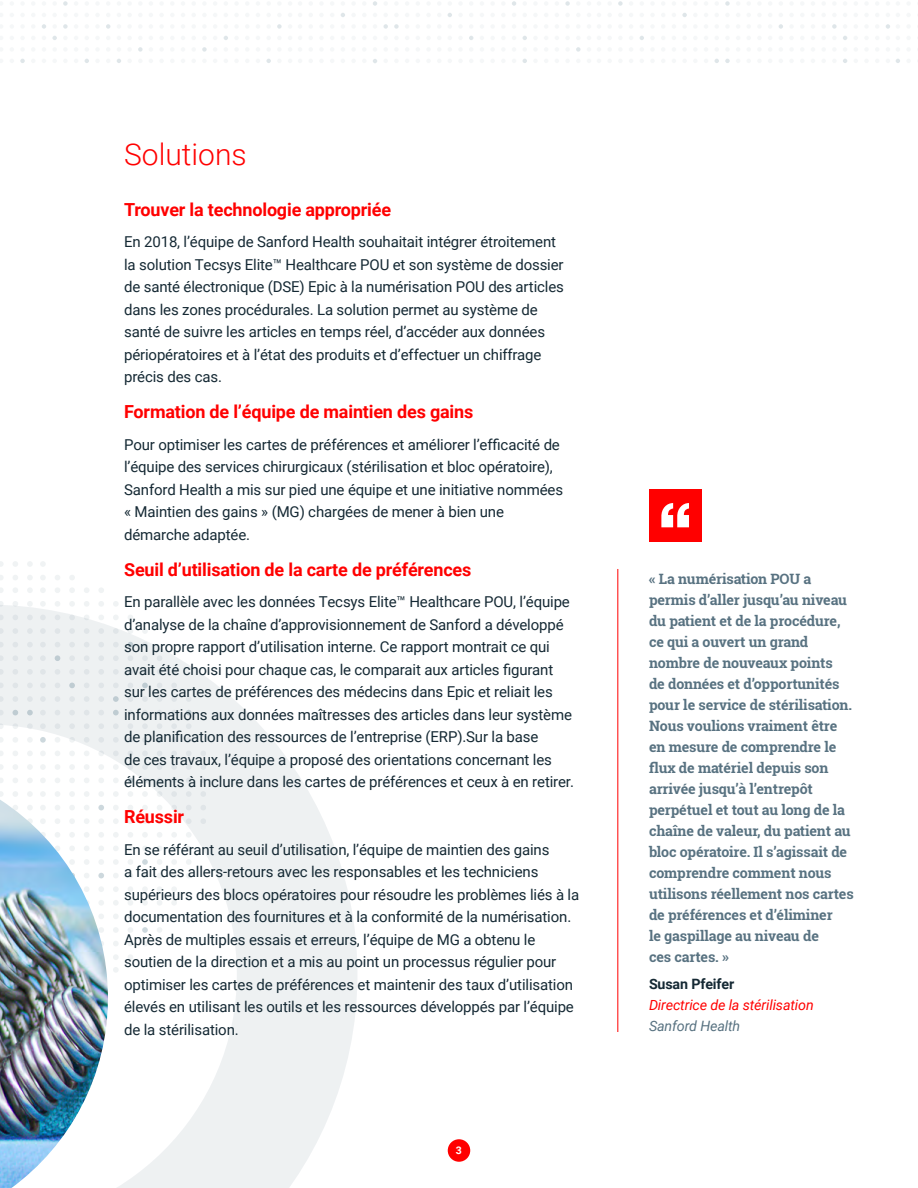
<style>
.page{position:relative;width:918px;height:1188px;background:#fff}
.page>*{position:absolute;margin:0;border:0;box-sizing:border-box;transform-origin:0 0}
.t1{font:300 30px "Roboto";color:#f00}
.t2{font:700 18px "Roboto";letter-spacing:-.01em;color:#f00}
.t3{font:15px/22.5px "Roboto";letter-spacing:-.01em;color:#152934}
.t4{font:700 14.25px/21px "Roboto Slab";letter-spacing:-.01em;color:#587281}
.t5{font:italic 14.25px "Roboto";letter-spacing:-.01em;color:#f00}
.t6{font:italic 14.25px "Roboto";letter-spacing:-.01em;color:#587281}
.t7{font:700 14.25px "Roboto";letter-spacing:-.01em;color:#152934}
.t8{font:700 10.5px "Roboto";color:#fff}
</style>
<div class="page">
<div style="left:448px;top:1139px;width:22px;height:23px;background:#f00;border-radius:50%"></div>
<svg style="left:138px;top:47px;width:5px;height:5px"></svg>
<svg style="left:106px;top:24px;width:4px;height:5px"></svg>
<svg style="left:63px;top:24px;width:5px;height:5px"></svg>
<svg style="left:63px;top:1px;width:5px;height:5px"></svg>
<svg style="left:117px;top:59px;width:4px;height:4px"></svg>
<svg style="left:85px;top:59px;width:4px;height:4px"></svg>
<svg style="left:52px;top:36px;width:5px;height:4px"></svg>
<svg style="left:42px;top:24px;width:4px;height:5px"></svg>
<svg style="left:20px;top:59px;width:5px;height:4px"></svg>
<svg style="left:277px;top:24px;width:5px;height:5px"></svg>
<svg style="left:266px;top:59px;width:5px;height:4px"></svg>
<svg style="left:224px;top:36px;width:4px;height:4px"></svg>
<svg style="left:202px;top:47px;width:5px;height:5px"></svg>
<svg style="left:394px;top:24px;width:5px;height:5px"></svg>
<svg style="left:373px;top:59px;width:4px;height:4px"></svg>
<svg style="left:373px;top:1px;width:4px;height:5px"></svg>
<svg style="left:383px;top:24px;width:5px;height:5px"></svg>
<svg style="left:341px;top:13px;width:4px;height:4px"></svg>
<svg style="left:576px;top:47px;width:5px;height:5px"></svg>
<svg style="left:565px;top:1px;width:5px;height:5px"></svg>
<svg style="left:512px;top:1px;width:4px;height:5px"></svg>
<svg style="left:469px;top:36px;width:4px;height:4px"></svg>
<svg style="left:448px;top:13px;width:4px;height:4px"></svg>
<svg style="left:523px;top:59px;width:4px;height:4px"></svg>
<svg style="left:523px;top:36px;width:4px;height:4px"></svg>
<svg style="left:725px;top:1px;width:5px;height:5px"></svg>
<svg style="left:640px;top:36px;width:4px;height:4px"></svg>
<svg style="left:725px;top:59px;width:5px;height:4px"></svg>
<svg style="left:715px;top:59px;width:4px;height:4px"></svg>
<svg style="left:682px;top:13px;width:5px;height:4px"></svg>
<svg style="left:618px;top:1px;width:5px;height:5px"></svg>
<svg style="left:886px;top:24px;width:4px;height:5px"></svg>
<svg style="left:843px;top:59px;width:4px;height:4px"></svg>
<svg style="left:843px;top:36px;width:4px;height:4px"></svg>
<svg style="left:832px;top:24px;width:5px;height:5px"></svg>
<svg style="left:779px;top:24px;width:4px;height:5px"></svg>
<svg style="left:896px;top:59px;width:4px;height:4px"></svg>
<svg style="left:40px;top:575px;width:6px;height:5px"></svg>
<svg style="left:55px;top:575px;width:5px;height:5px"></svg>
<svg style="left:69px;top:575px;width:6px;height:5px"></svg>
<svg style="left:40px;top:561px;width:6px;height:6px"></svg>
<svg style="left:40px;top:601px;width:6px;height:4px"></svg>
<svg style="left:55px;top:601px;width:5px;height:4px"></svg>
<svg style="left:69px;top:601px;width:6px;height:4px"></svg>
<svg style="left:84px;top:601px;width:5px;height:4px"></svg>
<svg style="left:99px;top:601px;width:5px;height:4px"></svg>
<svg style="left:113px;top:601px;width:5px;height:4px"></svg>
<svg style="left:40px;top:588px;width:6px;height:5px"></svg>
<svg style="left:55px;top:588px;width:5px;height:5px"></svg>
<svg style="left:69px;top:588px;width:6px;height:5px"></svg>
<svg style="left:84px;top:588px;width:5px;height:5px"></svg>
<svg style="left:99px;top:588px;width:5px;height:5px"></svg>
<svg style="left:0;top:575px;width:3px;height:5px"></svg>
<svg style="left:13px;top:575px;width:5px;height:5px"></svg>
<svg style="left:27px;top:575px;width:6px;height:5px"></svg>
<svg style="left:0;top:561px;width:3px;height:6px"></svg>
<svg style="left:13px;top:561px;width:5px;height:6px"></svg>
<svg style="left:27px;top:561px;width:6px;height:6px"></svg>
<svg style="left:13px;top:601px;width:5px;height:4px"></svg>
<svg style="left:27px;top:601px;width:6px;height:4px"></svg>
<svg style="left:13px;top:588px;width:5px;height:5px"></svg>
<svg style="left:27px;top:588px;width:6px;height:5px"></svg>
<svg style="left:0;top:588px;width:3px;height:5px"></svg>
<svg style="left:0;top:605px;width:357px;height:583px"></svg>
<div style="left:649px;top:489px;width:52px;height:52px;background:#f00"></div>
<svg style="left:661px;top:503px;width:28px;height:24px"></svg>
<hr style="left:617px;top:569px;width:1px;height:463px;background:#f00">
<h1 class="t1" style="left:124px;top:134px;width:124px">Solutions</h1>
<p class="t2" style="left:124px;top:197px;width:269px">Trouver la technologie appropriée</p>
<p class="t3" style="left:124px;top:230px;width:441px">En 2018, l’équipe de Sanford Health souhaitait intégrer étroitement la solution Tecsys Elite™ Healthcare POU et son système de dossier de santé électronique (DSE) Epic à la numérisation POU des articles dans les zones procédurales. La solution permet au système de santé de suivre les articles en temps réel, d’accéder aux données périopératoires et à l’état des produits et d’effectuer un chiffrage précis des cas.</p>
<p class="t2" style="left:124px;top:399px;width:351px">Formation de l’équipe de maintien des gains</p>
<p class="t3" style="left:124px;top:433px;width:440px">Pour optimiser les cartes de préférences et améliorer l’efficacité de l’équipe des services chirurgicaux (stérilisation et bloc opératoire), Sanford Health a mis sur pied une équipe et une initiative nommées « Maintien des gains » (MG) chargées de mener à bien une démarche adaptée.</p>
<p class="t2" style="left:124px;top:557px;width:349px">Seuil d’utilisation de la carte de préférences</p>
<p class="t3" style="left:124px;top:590px;width:451px">En parallèle avec les données Tecsys Elite™ Healthcare POU, l’équipe d’analyse de la chaîne d’approvisionnement de Sanford a développé son propre rapport d’utilisation interne. Ce rapport montrait ce qui avait été choisi pour chaque cas, le comparait aux articles figurant sur les cartes de préférences des médecins dans Epic et reliait les informations aux données maîtresses des articles dans leur système de planification des ressources de l’entreprise (ERP).Sur la base<br>de ces travaux, l’équipe a proposé des orientations concernant les éléments à inclure dans les cartes de préférences et ceux à en retirer.</p>
<p class="t2" style="left:124px;top:804px;width:62px">Réussir</p>
<p class="t3" style="left:124px;top:838px;width:457px">En se référant au seuil d’utilisation, l’équipe de maintien des gains<br>a fait des allers-retours avec les responsables et les techniciens supérieurs des blocs opératoires pour résoudre les problèmes liés à la documentation des fournitures et à la conformité de la numérisation.<br>Après de multiples essais et erreurs, l’équipe de MG a obtenu le soutien de la direction et a mis au point un processus régulier pour optimiser les cartes de préférences et maintenir des taux d’utilisation élevés en utilisant les outils et les ressources développés par l’équipe de la stérilisation.</p>
<p class="t8" style="left:456px;top:1143px;width:8px">3</p>
<p class="t4" style="left:649px;top:568px;width:206px">« La numérisation POU a permis d’aller jusqu’au niveau du patient et de la procédure, ce qui a ouvert un grand nombre de nouveaux points<br>de données et d’opportunités pour le service de stérilisation.<br>Nous voulions vraiment être en mesure de comprendre le flux de matériel depuis son arrivée jusqu’à l’entrepôt perpétuel et tout au long de la chaîne de valeur, du patient au bloc opératoire. Il s’agissait de comprendre comment nous utilisons réellement nos cartes de préférences et d’éliminer<br>le gaspillage au niveau de<br>ces cartes. »</p>
<p class="t7" style="left:649px;top:974px;width:87px">Susan Pfeifer</p>
<p class="t5" style="left:649px;top:995px;width:166px">Directrice de la stérilisation</p>
<p class="t6" style="left:649px;top:1016px;width:93px">Sanford Health</p>
</div>
